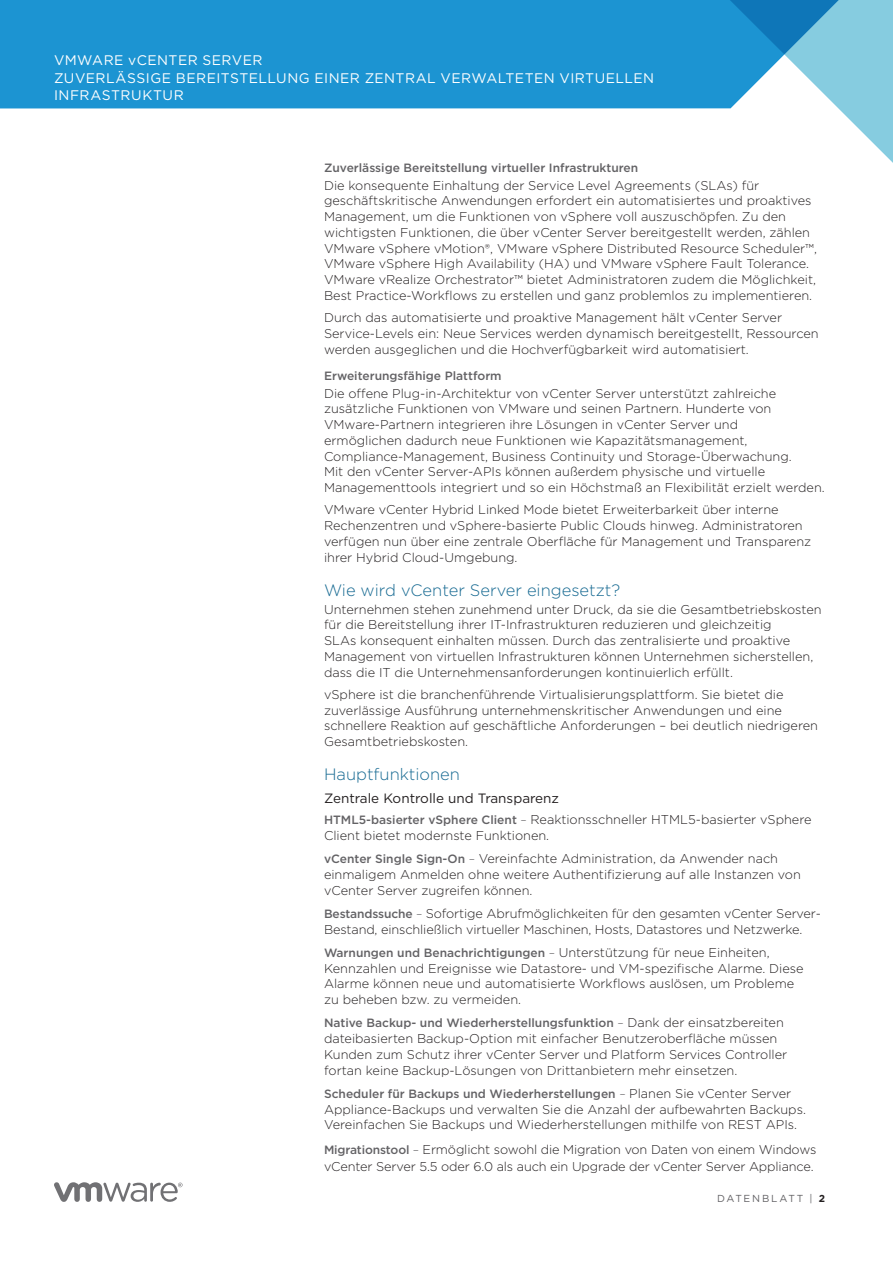
<style>
.page{position:relative;width:893px;height:1263px;background:#fff}
.page>*{position:absolute;margin:0;border:0;box-sizing:border-box;transform-origin:0 0}
._4a__SUBHEAD-1{font:300 16.5px "Gotham";color:#176a92}
.FOLIO-WHITE{font:13.8px/17.2px "Gotham";letter-spacing:.03em;color:#fff}
._4a__SUBHEAD-2-BLK{font:13.5px "Gotham";color:#231f20}
._3a__BODY_TEXT{font:300 12.75px/15.8px "Gotham";color:#231f20}
._4a__SUBHEAD-3-gray{font:300 12.75px/15.8px "Gotham";color:#231f20}
._4a__SUBHEAD-3-gray-2{font:500 12px "Gotham";color:#636265}
.FOLIO-BOTTOM-GRAY{font:10.2px "Gotham";letter-spacing:.17em;color:#636265}
.s1{font-weight:500;font-size:12px;color:#636265}
.s2{font-size:12px;color:#636265}
.s3{font-weight:300}
.s4{font-weight:300;font-size:12.75px;color:#231f20}
.s5{font-weight:700;color:#231f20}
</style>
<div class="page">
<svg style="left:54px;top:1182px;width:129px;height:20px"></svg>
<div style="left:0;top:0;width:717px;height:108px;background:#1c94d2"></div>
<svg style="left:717px;top:0;width:176px;height:163px"></svg>
<p class="FOLIO-WHITE" style="left:54px;top:52px;width:602px">VMWARE vCENTER SERVER<br>ZUVERLÄSSIGE BEREITSTELLUNG EINER ZENTRAL VERWALTETEN VIRTUELLEN<br>INFRASTRUKTUR</p>
<p class="_4a__SUBHEAD-3-gray-2" style="left:324px;top:160px;width:316px">Zuverlässige Bereitstellung virtueller Infrastrukturen</p>
<p class="_3a__BODY_TEXT" style="left:324px;top:177px;width:494px">Die konsequente Einhaltung der Service Level Agreements (SLAs) für geschäftskritische Anwendungen erfordert ein automatisiertes und proaktives Management, um die Funktionen von vSphere voll auszuschöpfen. Zu den wichtigsten Funktionen, die über vCenter Server bereitgestellt werden, zählen VMware vSphere vMotion®, VMware vSphere Distributed Resource Scheduler™, VMware vSphere High Availability (HA) und VMware vSphere Fault Tolerance.<br>VMware vRealize Orchestrator™ bietet Administratoren zudem die Möglichkeit, Best Practice-Workflows zu erstellen und ganz problemlos zu implementieren.</p>
<p class="_3a__BODY_TEXT" style="left:324px;top:309px;width:496px">Durch das automatisierte und proaktive Management hält vCenter Server<br>Service-Levels ein: Neue Services werden dynamisch bereitgestellt, Ressourcen werden ausgeglichen und die Hochverfügbarkeit wird automatisiert.</p>
<p class="_4a__SUBHEAD-3-gray-2" style="left:324px;top:368px;width:179px">Erweiterungsfähige Plattform</p>
<p class="_3a__BODY_TEXT" style="left:324px;top:385px;width:502px">Die offene Plug-in-Architektur von vCenter Server unterstützt zahlreiche zusätzliche Funktionen von VMware und seinen Partnern. Hunderte von VMware-Partnern integrieren ihre Lösungen in vCenter Server und<br>ermöglichen dadurch neue Funktionen wie Kapazitätsmanagement, Compliance-Management, Business Continuity und Storage-Überwachung.<br>Mit den vCenter Server-APIs können außerdem physische und virtuelle Managementtools integriert und so ein Höchstmaß an Flexibilität erzielt werden.</p>
<p class="_3a__BODY_TEXT" style="left:324px;top:501px;width:489px">VMware vCenter Hybrid Linked Mode bietet Erweiterbarkeit über interne Rechenzentren und vSphere-basierte Public Clouds hinweg. Administratoren verfügen nun über eine zentrale Oberfläche für Management und Transparenz ihrer Hybrid Cloud-Umgebung.</p>
<p class="_4a__SUBHEAD-1" style="left:324px;top:579px;width:298px">Wie wird vCenter Server eingesetzt?</p>
<p class="_3a__BODY_TEXT" style="left:324px;top:601px;width:499px">Unternehmen stehen zunehmend unter Druck, da sie die Gesamtbetriebskosten für die Bereitstellung ihrer IT-Infrastrukturen reduzieren und gleichzeitig<br>SLAs konsequent einhalten müssen. Durch das zentralisierte und proaktive Management von virtuellen Infrastrukturen können Unternehmen sicherstellen, dass die IT die Unternehmensanforderungen kontinuierlich erfüllt.</p>
<p class="_3a__BODY_TEXT" style="left:324px;top:686px;width:496px">vSphere ist die branchenführende Virtualisierungsplattform. Sie bietet die zuverlässige Ausführung unternehmenskritischer Anwendungen und eine schnellere Reaktion auf geschäftliche Anforderungen – bei deutlich niedrigeren Gesamtbetriebskosten.</p>
<p class="_4a__SUBHEAD-1" style="left:324px;top:764px;width:138px">Hauptfunktionen</p>
<p class="_4a__SUBHEAD-2-BLK" style="left:324px;top:789px;width:237px">Zentrale Kontrolle und Transparenz</p>
<p class="_4a__SUBHEAD-3-gray" style="left:324px;top:811px;width:489px"><span class="s1">HTML5-basierter vSphere Client</span> <span class="s2">–</span> Reaktionsschneller HTML5-basierter vSphere<br>Client bietet modernste Funktionen.</p>
<p class="_4a__SUBHEAD-3-gray" style="left:324px;top:850px;width:478px"><span class="s1">vCenter Single Sign-On</span> <span class="s2">–</span> Vereinfachte Administration, da Anwender nach einmaligem Anmelden ohne weitere Authentifizierung auf alle Instanzen von vCenter Server zugreifen können.</p>
<p class="_4a__SUBHEAD-3-gray" style="left:324px;top:905px;width:498px"><span class="s1">Bestandssuche</span> <span class="s2">–</span> Sofortige Abrufmöglichkeiten für den gesamten vCenter Server-<br>Bestand, einschließlich virtueller Maschinen, Hosts, Datastores und Netzwerke.</p>
<p class="_4a__SUBHEAD-3-gray-2" style="left:324px;top:945px;width:447px">Warnungen und Benachrichtigungen <span class="s3">–</span> <span class="s4">Unterstützung für neue Einheiten,</span></p>
<p class="_4a__SUBHEAD-3-gray" style="left:324px;top:960px;width:481px">Kennzahlen und Ereignisse wie Datastore- und VM-spezifische Alarme. Diese<br>Alarme können neue und automatisierte Workflows auslösen, um Probleme zu beheben bzw. zu vermeiden.</p>
<p class="_4a__SUBHEAD-3-gray-2" style="left:324px;top:1015px;width:461px">Native Backup- und Wiederherstellungsfunktion <span class="s3">–</span> <span class="s4">Dank der einsatzbereiten</span></p>
<p class="_4a__SUBHEAD-3-gray" style="left:324px;top:1030px;width:465px">dateibasierten Backup-Option mit einfacher Benutzeroberfläche müssen<br>Kunden zum Schutz ihrer vCenter Server und Platform Services Controller fortan keine Backup-Lösungen von Drittanbietern mehr einsetzen.</p>
<p class="_4a__SUBHEAD-3-gray-2" style="left:324px;top:1086px;width:469px">Scheduler für Backups und Wiederherstellungen <span class="s3">–</span> <span class="s4">Planen Sie vCenter Server</span></p>
<p class="_4a__SUBHEAD-3-gray" style="left:324px;top:1101px;width:483px">Appliance-Backups und verwalten Sie die Anzahl der aufbewahrten Backups.<br>Vereinfachen Sie Backups und Wiederherstellungen mithilfe von REST APIs.</p>
<p class="_4a__SUBHEAD-3-gray" style="left:324px;top:1141px;width:494px;line-height:17.2px"><span class="s1">Migrationstool</span> <span class="s2">–</span> Ermöglicht sowohl die Migration von Daten von einem Windows vCenter Server 5.5 oder 6.0 als auch ein Upgrade der vCenter Server Appliance.</p>
<p class="FOLIO-BOTTOM-GRAY" style="left:717px;top:1191px;width:109px">DATENBLATT | <span class="s5">2</span></p>
</div>
